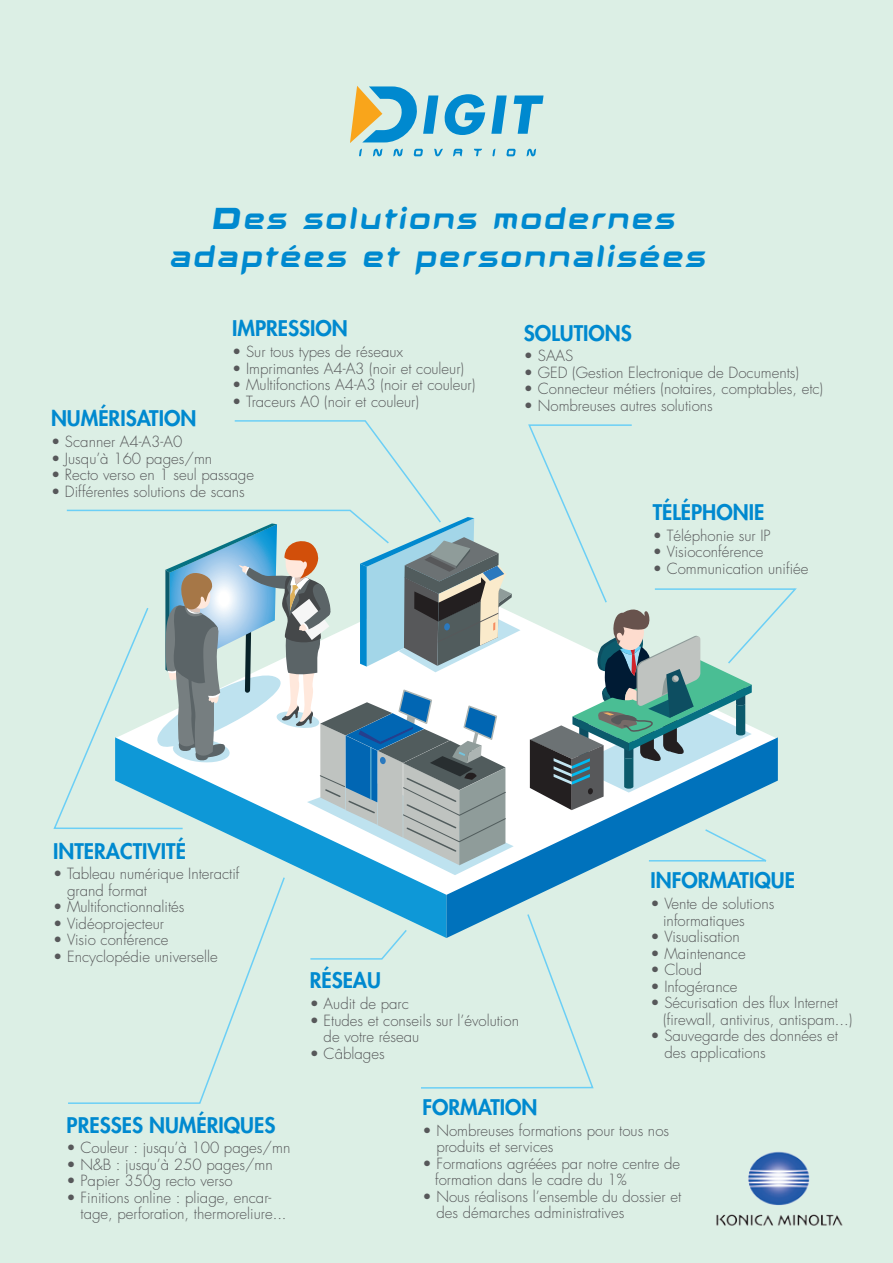
<style>
.page{position:relative;width:893px;height:1263px;background:#dcefe5}
.page>*{position:absolute;margin:0;border:0;box-sizing:border-box;transform-origin:0 0}
.t1{font:33px/37.5px "Aura";color:#0089cf;text-align:center}
.t2{font:800 21px "Futura";color:#0089cf}
.t3{font:300 15px/16.5px "Futura";color:#57585a}
.s1{font-size:45px}
</style>
<div class="page">
<svg style="left:314px;top:875px;width:132px;height:50px;fill:#0e98d7"></svg>
<svg style="left:446px;top:737px;width:270px;height:176px"></svg>
<svg style="left:527px;top:424px;width:270px;height:386px"></svg>
<svg style="left:647px;top:828px;width:120px;height:34px"></svg>
<svg style="left:310px;top:930px;width:97px;height:30px"></svg>
<svg style="left:419px;top:913px;width:175px;height:176px"></svg>
<svg style="left:68px;top:877px;width:217px;height:227px"></svg>
<img style="left:716px;top:1151px;width:127px;height:75px">
<svg style="left:350px;top:86px;width:194px;height:57px"></svg>
<svg style="left:359px;top:149px;width:177px;height:7px"></svg>
<svg style="left:53px;top:420px;width:467px;height:455px"></svg>
<h1 class="t1" style="left:169px;top:203px;width:542px"><span class="s1">D</span>es solutions modernes adaptées et personnalisées</h1>
<h2 class="t2" style="left:232px;top:315px;width:117px">IMPRESSION</h2>
<p class="t3" style="left:232px;top:344px;width:172px">• Sur tous types de réseaux</p>
<p class="t3" style="left:232px;top:360px;width:233px">• Imprimantes A4-A3 (noir et couleur)</p>
<p class="t3" style="left:232px;top:377px;width:245px">• Multifonctions A4-A3 (noir et couleur)</p>
<p class="t3" style="left:232px;top:393px;width:188px">• Traceurs A0 (noir et couleur)</p>
<h2 class="t2" style="left:51px;top:404px;width:145px">NUMÉRISATION</h2>
<p class="t3" style="left:51px;top:433px;width:133px">• Scanner A4-A3-A0</p>
<p class="t3" style="left:51px;top:450px;width:163px">• Jusqu’à 160 pages/mn</p>
<p class="t3" style="left:51px;top:466px;width:205px">• Recto verso en 1 seul passage</p>
<p class="t3" style="left:51px;top:483px;width:195px">• Différentes solutions de scans</p>
<h2 class="t2" style="left:524px;top:319px;width:109px">SOLUTIONS</h2>
<p class="t3" style="left:524px;top:348px;width:51px">• SAAS</p>
<p class="t3" style="left:524px;top:364px;width:277px">• GED (Gestion Electronique de Documents)</p>
<p class="t3" style="left:524px;top:381px;width:301px">• Connecteur métiers (notaires, comptables, etc)</p>
<p class="t3" style="left:524px;top:397px;width:190px">• Nombreuses autres solutions</p>
<h2 class="t2" style="left:653px;top:498px;width:91px">TÉLÉPHONIE</h2>
<p class="t3" style="left:653px;top:527px;width:119px">• Téléphonie sur IP</p>
<p class="t3" style="left:653px;top:544px;width:112px">• Visioconférence</p>
<p class="t3" style="left:653px;top:560px;width:157px">• Communication unifiée</p>
<h2 class="t2" style="left:53px;top:837px;width:12px">INTER</h2>
<h2 class="t2" style="left:106px;top:837px;width:82px">ACTIVITÉ</h2>
<p class="t3" style="left:67px;top:866px;width:174px;text-indent:-14px">• Tableau numérique Interactif grand format</p>
<p class="t3" style="left:53px;top:899px;width:133px">• Multifonctionnalités</p>
<p class="t3" style="left:53px;top:915px;width:112px">• Vidéoprojecteur</p>
<p class="t3" style="left:53px;top:932px;width:117px">• Visio conférence</p>
<p class="t3" style="left:53px;top:948px;width:166px">• Encyclopédie universelle</p>
<h2 class="t2" style="left:67px;top:1111px;width:210px">PRESSES NUMÉRIQUES</h2>
<p class="t3" style="left:67px;top:1140px;width:225px">• Couleur : jusqu’à 100 pages/mn</p>
<p class="t3" style="left:67px;top:1156px;width:208px">• N&amp;B : jusqu’à 250 pages/mn</p>
<p class="t3" style="left:67px;top:1173px;width:167px">• Papier 350g recto verso</p>
<p class="t3" style="left:81px;top:1189px;width:208px;text-indent:-14px">• Finitions online : pliage, encar&shy;tage, perforation, thermoreliure...</p>
<h2 class="t2" style="left:310px;top:966px;width:73px">RÉSEAU</h2>
<p class="t3" style="left:310px;top:995px;width:101px">• Audit de parc</p>
<p class="t3" style="left:324px;top:1012px;width:197px;text-indent:-14px">• Etudes et conseils sur l’évolution de votre réseau</p>
<p class="t3" style="left:310px;top:1045px;width:77px">• Câblages</p>
<h2 class="t2" style="left:650px;top:866px;width:144px">IN FORMATIQUE</h2>
<p class="t3" style="left:663px;top:895px;width:113px;text-indent:-13px">• Vente de solutions informatiques</p>
<p class="t3" style="left:650px;top:928px;width:91px">• Visualisation</p>
<p class="t3" style="left:650px;top:945px;width:97px">• Maintenance</p>
<p class="t3" style="left:650px;top:961px;width:53px">• Cloud</p>
<p class="t3" style="left:650px;top:978px;width:89px">• Infogérance</p>
<p class="t3" style="left:663px;top:994px;width:191px;text-indent:-13px">• Sécurisation des flux Internet (firewall, antivirus, antispam...)</p>
<p class="t3" style="left:664px;top:1027px;width:175px;text-indent:-14px">• Sauvegarde des données et des applications</p>
<h2 class="t2" style="left:422px;top:1093px;width:114px">FORMATION</h2>
<p class="t3" style="left:436px;top:1122px;width:234px;text-indent:-14px">• Nombreuses formations pour tous nos produits et services</p>
<p class="t3" style="left:435px;top:1155px;width:246px;text-indent:-13px">• Formations agréées par notre centre de formation dans le cadre du 1%</p>
<p class="t3" style="left:436px;top:1188px;width:246px;text-indent:-14px">• Nous réalisons l’ensemble du dossier et des démarches administratives</p>
</div>
